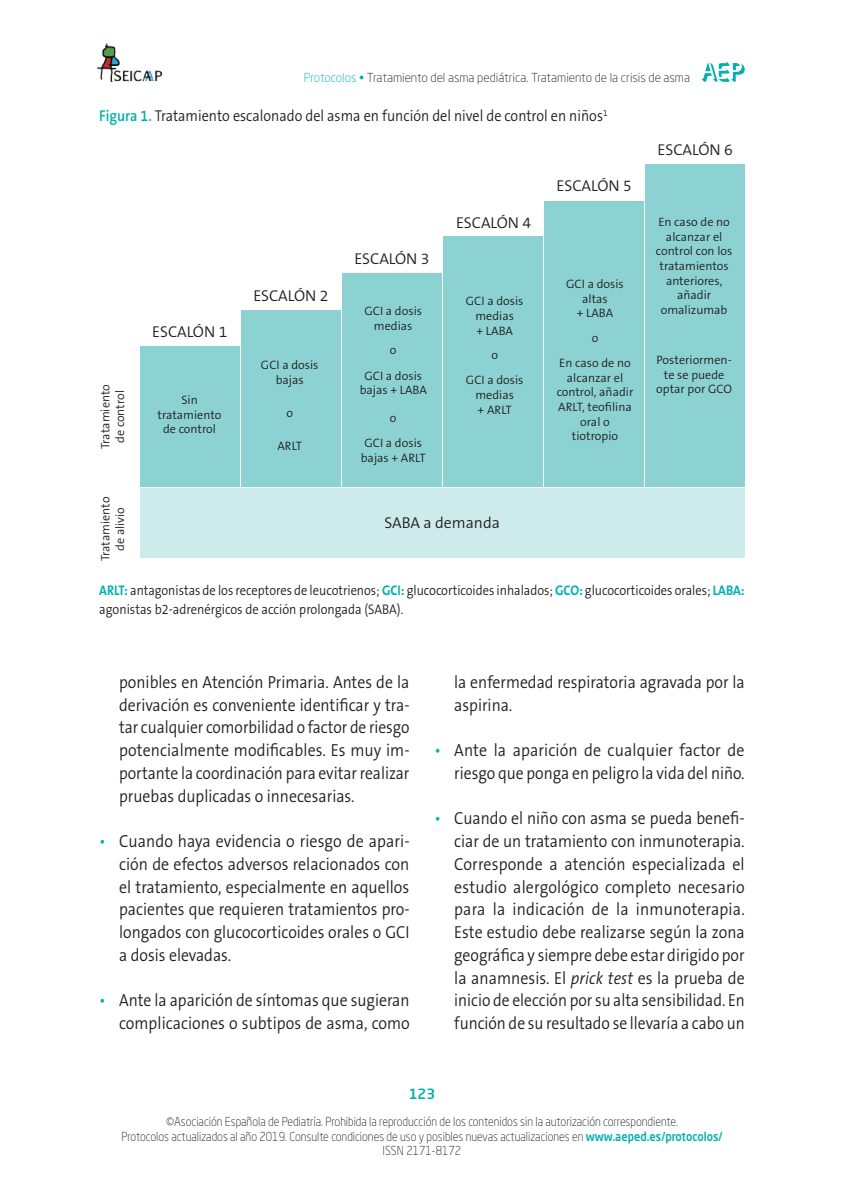
<style>
.page{position:relative;width:844px;height:1191px;background:#fff}
.page>*{position:absolute;margin:0;border:0;box-sizing:border-box;transform-origin:0 0}
.t1{font:300 17.5px/22.8px "The Sans B Plus W4";color:#231f20;text-align:justify;scale:.9 1}
.t2{font:300 17.5px/22.8px "The Sans B Plus W4";color:#231f20;text-align:justify;scale:.91 1}
.t3{font:300 15.75px "The Sans B Plus W4";color:#231f20;scale:.9 1}
.t4{font:300 15.75px "The Sans B Plus W4";color:#231f20}
.t5{font:300 14px/19.2px "The Sans B Plus W4";color:#231f20;scale:.89 1}
.t6{font:500 14px "Neo Sans Std";color:#00b1b0}
.t7{font:300 12.25px/14.7px "The Sans B Plus W4";color:#231f20;text-align:center}
.t8{font:300 12.25px/14.7px "Neo Sans Std";color:#231f20;text-align:center;scale:.9 1}
.t9{font:300 12.25px "Neo Sans Std";color:#231f20}
.s1{color:#00b1b0}
.s2{font-family:"The Sans B Plus W6";font-weight:600;color:#00b1b0}
.s3{font-family:"The Sans B Plus W7";font-weight:700;color:#00b1b0}
.s4{font-style:italic}
.s5{font-weight:500;color:#00b1b0}
</style>
<div class="page">
<svg style="left:701px;top:61px;width:43px;height:21px"></svg>
<img style="left:97px;top:43px;width:65px;height:39px">
<div style="left:140px;top:488px;width:604px;height:69px;background:#ceebec"></div>
<div style="left:140px;top:346px;width:99px;height:140px;background:#8cd2d3"></div>
<div style="left:241px;top:310px;width:99px;height:176px;background:#8cd2d3"></div>
<div style="left:342px;top:273px;width:99px;height:213px;background:#8cd2d3"></div>
<div style="left:443px;top:236px;width:99px;height:250px;background:#8cd2d3"></div>
<div style="left:544px;top:201px;width:99px;height:285px;background:#8cd2d3"></div>
<div style="left:645px;top:164px;width:99px;height:322px;background:#8cd2d3"></div>
<p class="t9" style="left:304px;top:70px;width:387px"><span class="s1">Protocolos •</span> Tratamiento del asma pediátrica. Tratamiento de la crisis de asma</p>
<p class="t3" style="left:99px;top:105px;width:566px"><span class="s2">Figura 1.</span> Tratamiento escalonado del asma en función del nivel de control en niños<sup>1</sup></p>
<p class="t7" style="left:98px;top:449px;width:66px;rotate:-90deg">Tratamiento de control</p>
<p class="t7" style="left:98px;top:561px;width:66px;rotate:-90deg">Tratamiento de alivio</p>
<p class="t4" style="left:152px;top:322px;width:77px">ESCALÓN 1</p>
<p class="t7" style="left:157px;top:393px;width:65px">Sin tratamiento de control</p>
<p class="t4" style="left:253px;top:285px;width:77px">ESCALÓN 2</p>
<p class="t7" style="left:261px;top:357px;width:59px">GCI a dosis bajas</p>
<p class="t7" style="left:286px;top:405px;width:8px">o</p>
<p class="t7" style="left:277px;top:438px;width:26px">ARLT</p>
<p class="t4" style="left:354px;top:249px;width:77px">ESCALÓN 3</p>
<p class="t7" style="left:364px;top:304px;width:59px">GCI a dosis medias</p>
<p class="t7" style="left:364px;top:338px;width:59px;line-height:25.2px">o<br>GCI a dosis</p>
<p class="t7" style="left:359px;top:383px;width:69px">bajas + LABA</p>
<p class="t7" style="left:364px;top:405px;width:59px;line-height:25.2px">o<br>GCI a dosis</p>
<p class="t7" style="left:361px;top:450px;width:66px">bajas + ARLT</p>
<p class="t4" style="left:456px;top:212px;width:77px">ESCALÓN 4</p>
<p class="t7" style="left:466px;top:294px;width:59px">GCI a dosis medias<br>+ LABA</p>
<p class="t7" style="left:466px;top:342px;width:59px;line-height:25.2px">o<br>GCI a dosis</p>
<p class="t7" style="left:475px;top:387px;width:40px;text-align:left">medias + ARLT</p>
<p class="t4" style="left:384px;top:513px;width:117px">SABA a demanda</p>
<p class="t4" style="left:556px;top:176px;width:77px">ESCALÓN 5</p>
<p class="t7" style="left:566px;top:276px;width:59px">GCI a dosis altas<br>+ LABA</p>
<p class="t7" style="left:559px;top:325px;width:73px;line-height:25.2px">o<br>En caso de no</p>
<p class="t7" style="left:556px;top:370px;width:78px">alcanzar el control, añadir<br>ARLT, teofilina oral o tiotropio</p>
<p class="t4" style="left:657px;top:139px;width:77px">ESCALÓN 6</p>
<p class="t7" style="left:655px;top:215px;width:78px">En caso de no alcanzar el control con los tratamientos anteriores, añadir omalizumab</p>
<p class="t7" style="left:656px;top:352px;width:77px">Posteriormen&shy;te se puede optar por GCO</p>
<p class="t5" style="left:99px;top:580px;width:726px"><span class="s3">ARLT:</span> antagonistas de los receptores de leucotrienos; <span class="s3">GCI:</span> glucocorticoides inhalados; <span class="s3">GCO:</span> glucocorticoides orales; <span class="s3">LABA: </span>agonistas b2-adrenérgicos de acción prolongada (SABA).</p>
<p class="t1" style="left:119px;top:670px;width:324px">ponibles en Atención Primaria. Antes de la derivación es conveniente identificar y tra&shy;tar cualquier comorbilidad o factor de riesgo potencialmente modificables. Es muy im&shy;portante la coordinación para evitar realizar pruebas duplicadas o innecesarias.</p>
<p class="t2" style="left:119px;top:830px;width:320px;text-indent:-20px"><span class="s1">•</span> Cuando haya evidencia o riesgo de apari&shy;ción de efectos adversos relacionados con el tratamiento, especialmente en aquellos pacientes que requieren tratamientos pro&shy;longados con glucocorticoides orales o GCI a dosis elevadas.</p>
<p class="t1" style="left:99px;top:989px;width:346px;text-align:right"><span class="s1">•</span> Ante la aparición de síntomas que sugieran complicaciones o subtipos de asma, como</p>
<p class="t1" style="left:454px;top:670px;width:324px">la enfermedad respiratoria agravada por la aspirina.</p>
<p class="t2" style="left:434px;top:739px;width:342px;text-align:right"><span class="s1">•</span> Ante la aparición de cualquier factor de riesgo que ponga en peligro la vida del niño.</p>
<p class="t1" style="left:454px;top:807px;width:324px;text-indent:-20px"><span class="s1">•</span> Cuando el niño con asma se pueda benefi&shy;ciar de un tratamiento con inmunoterapia.<br>Corresponde a atención especializada el estudio alergológico completo necesario para la indicación de la inmunoterapia.<br>Este estudio debe realizarse según la zona geográfica y siempre debe estar dirigido por la anamnesis. El <span class="s4">prick test</span> es la prueba de inicio de elección por su alta sensibilidad. En función de su resultado se llevaría a cabo un</p>
<p class="t6" style="left:408px;top:1085px;width:28px">123</p>
<p class="t8" style="left:121px;top:1114px;width:669px">©Asociación Española de Pediatría. Prohibida la reproducción de los contenidos sin la autorización correspondiente.<br>Protocolos actualizados al año 2019. Consulte condiciones de uso y posibles nuevas actualizaciones en <span class="s5">www.aeped.es/protocolos/<br></span>ISSN 2171-8172</p>
</div>
